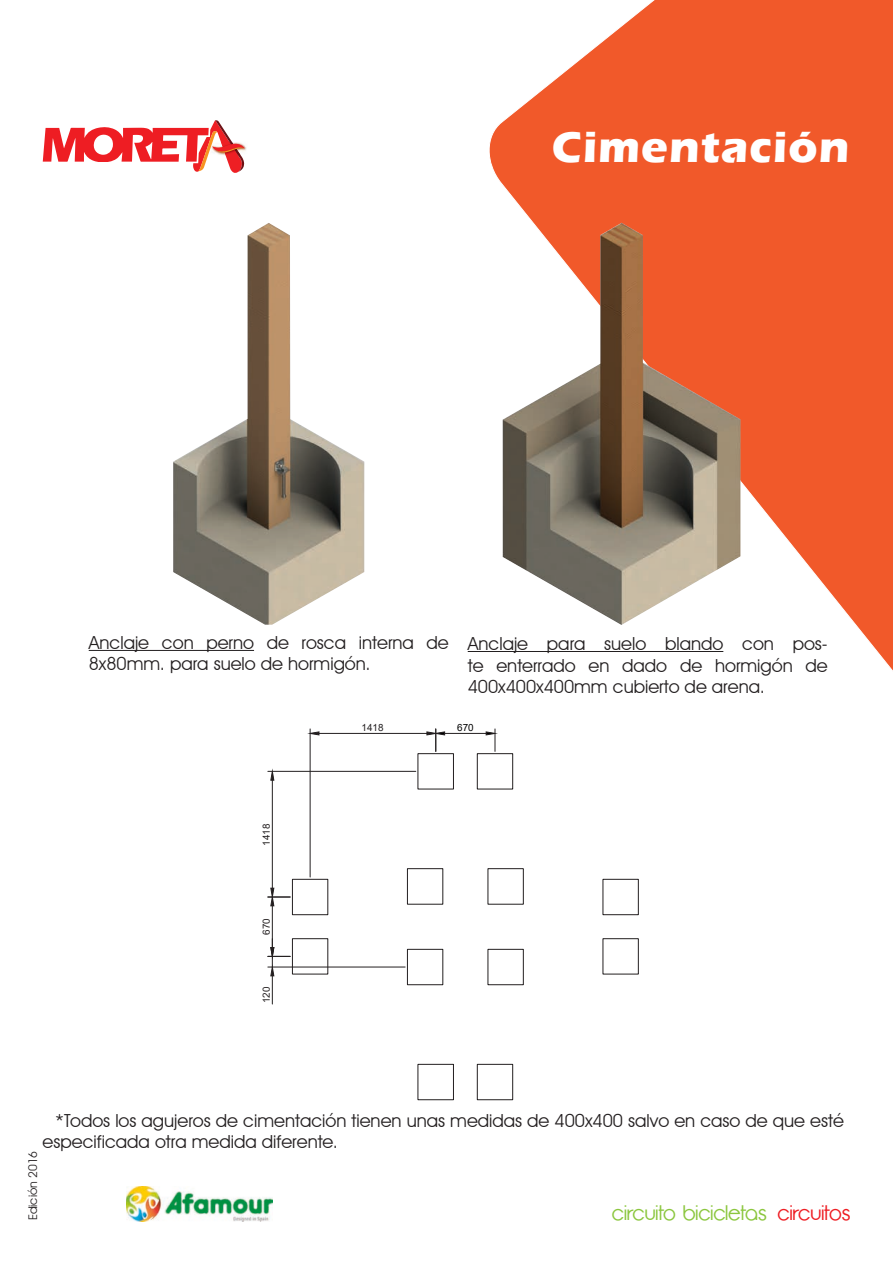
<style>
.page{position:relative;width:893px;height:1263px;background:#fff}
.page>*{position:absolute;margin:0;border:0;box-sizing:border-box;transform-origin:0 0}
.t1{font:700 45px "Eras ITC";letter-spacing:.025em;color:#fff}
.t2{font:21px "Opificio";color:#8bc63e}
.t3{font:18px/21.6px "Avant Garde IT Cby BT";color:#231f20}
.t4{font:12px "Avant Garde IT Cby BT";color:#231f20}
.t5{font:9.9px "Arial";color:#231f20}
.t6{font:9.9px "Arial";color:#000}
.s1{color:#ee1d23}
</style>
<div class="page">
<svg style="left:484px;top:0;width:409px;height:734px"></svg>
<img style="left:244px;top:145px;width:2px;height:7px">
<svg style="left:43px;top:120px;width:201px;height:53px"></svg>
<div style="left:37px;top:163px;width:156px;height:15px;background:#fff"></div>
<img style="left:503px;top:223px;width:237px;height:402px">
<img style="left:173px;top:223px;width:191px;height:402px">
<hr style="left:89px;top:650px;width:165px;height:1px;background:#231f20">
<hr style="left:468px;top:651px;width:255px;height:1px;background:#231f20">
<div style="left:477px;top:1064px;width:36px;height:36px;border:1px solid #231f20"></div>
<div style="left:417px;top:1064px;width:37px;height:36px;border:1px solid #231f20"></div>
<div style="left:487px;top:949px;width:37px;height:36px;border:1px solid #231f20"></div>
<div style="left:602px;top:938px;width:37px;height:36px;border:1px solid #231f20"></div>
<div style="left:602px;top:879px;width:37px;height:36px;border:1px solid #231f20"></div>
<div style="left:487px;top:868px;width:37px;height:37px;border:1px solid #231f20"></div>
<div style="left:407px;top:949px;width:36px;height:36px;border:1px solid #231f20"></div>
<div style="left:407px;top:868px;width:36px;height:37px;border:1px solid #231f20"></div>
<div style="left:292px;top:938px;width:36px;height:36px;border:1px solid #231f20"></div>
<div style="left:292px;top:879px;width:36px;height:36px;border:1px solid #231f20"></div>
<div style="left:417px;top:753px;width:37px;height:36px;border:1px solid #231f20"></div>
<div style="left:477px;top:753px;width:36px;height:36px;border:1px solid #231f20"></div>
<hr style="left:445px;top:733px;width:41px;height:1px;background:#231f20">
<svg style="left:485px;top:729px;width:11px;height:22px"></svg>
<hr style="left:272px;top:906px;width:1px;height:41px;background:#231f20">
<hr style="left:268px;top:966px;width:137px;height:1px;background:#231f20">
<svg style="left:268px;top:939px;width:22px;height:65px"></svg>
<hr style="left:310px;top:729px;width:1px;height:148px;background:#231f20">
<hr style="left:319px;top:733px;width:108px;height:1px;background:#231f20">
<svg style="left:309px;top:731px;width:11px;height:5px"></svg>
<svg style="left:426px;top:729px;width:19px;height:22px"></svg>
<hr style="left:268px;top:771px;width:148px;height:1px;background:#231f20">
<hr style="left:272px;top:780px;width:1px;height:108px;background:#231f20">
<svg style="left:270px;top:771px;width:5px;height:10px"></svg>
<svg style="left:268px;top:887px;width:22px;height:19px"></svg>
<img style="left:126px;top:1186px;width:146px;height:35px">
<h1 class="t1" style="left:552px;top:121px;width:299px">Cimentación</h1>
<p class="t3" style="left:89px;top:631px;width:361px">Anclaje con perno de rosca interna de<br>8x80mm. para suelo de hormigón.</p>
<p class="t3" style="left:468px;top:633px;width:362px;text-align:justify">Anclaje para suelo blando con pos&shy;te enterrado en dado de hormigón de 400x400x400mm cubierto de arena.</p>
<p class="t6" style="left:457px;top:721px;width:18px">670</p>
<p class="t5" style="left:362px;top:721px;width:24px">1418</p>
<p class="t5" style="left:260px;top:845px;width:24px;rotate:-90deg">1418</p>
<p class="t5" style="left:260px;top:935px;width:18px;rotate:-90deg">670</p>
<p class="t5" style="left:260px;top:1003px;width:18px;rotate:-90deg">120</p>
<p class="t3" style="left:43px;top:1109px;width:803px;text-indent:13px">*Todos los agujeros de cimentación tienen unas medidas de 400x400 salvo en caso de que esté especificada otra medida diferente.</p>
<p class="t4" style="left:26px;top:1220px;width:71px;rotate:-90deg">Edición 2016</p>
<p class="t2" style="left:612px;top:1201px;width:240px">circuito bicicletas <span class="s1">circuitos</span></p>
</div>
